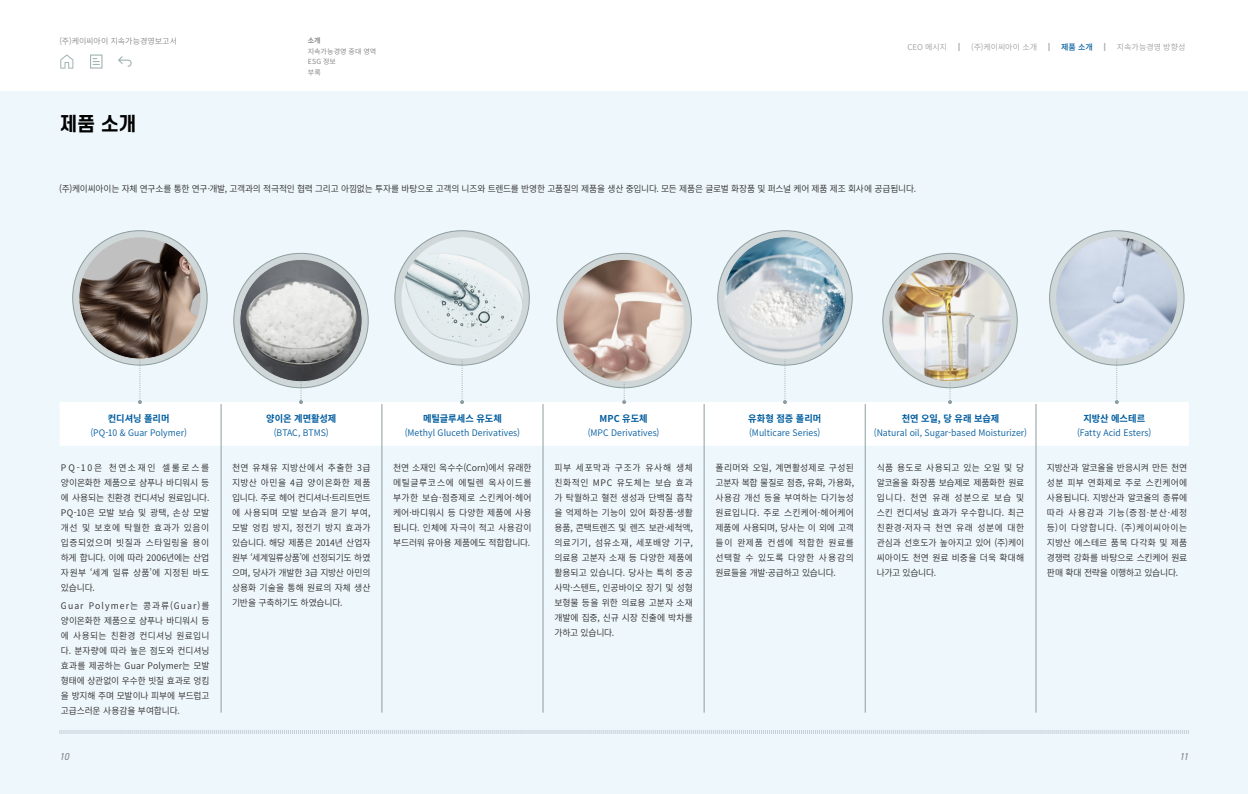
<style>
.page{position:relative;width:1248px;height:794px;background:#fff}
.page>*{position:absolute;margin:0;border:0;box-sizing:border-box;transform-origin:0 0}
.t1{font:700 19px "S Core Dream 6";color:#000}
.t2{font:italic 10px "DIN2014";color:#898989}
.t3{font:700 9.5px "Noto Sans CJ Kkr";letter-spacing:-.005em;color:#005c9e}
.t4{font:600 9px/15px "Noto Sans CJ Kkr";letter-spacing:-.005em;color:#2d2a29;text-align:justify}
.t5{font:600 9px "Noto Sans CJ Kkr";letter-spacing:.01em;color:#005c9e}
.t6{font:600 9px "Noto Sans CJ Kkr";letter-spacing:-.025em;color:#2d2a29}
.t7{font:600 8px "Noto Sans CJ Kkr";letter-spacing:-.005em;color:#9fa0a0}
.t8{font:600 8px "Noto Sans CJ Kkr";letter-spacing:-.01em;color:#898989}
.t9{font:7px/10.5px "Noto Sans CJ Kkr";letter-spacing:.015em;color:#898989}
.t10{font:700 7px "Noto Sans CJ Kkr";color:#898989}
.s1{font-weight:500;color:#005c9e}
</style>
<div class="page">
<svg style="left:118px;top:56px;width:14px;height:11px"></svg>
<svg style="left:60px;top:54px;width:13px;height:15px"></svg>
<svg style="left:90px;top:54px;width:12px;height:15px"></svg>
<div style="left:0;top:91px;width:1247px;height:703px;background:#eef7fc"></div>
<div style="left:60px;top:402px;width:1128px;height:44px;background:#fff"></div>
<hr style="left:221px;top:404px;width:1px;height:308px;background:#8d9ea0">
<hr style="left:382px;top:404px;width:1px;height:308px;background:#8d9ea0">
<hr style="left:543px;top:404px;width:1px;height:308px;background:#8d9ea0">
<hr style="left:704px;top:404px;width:1px;height:308px;background:#8d9ea0">
<hr style="left:865px;top:404px;width:1px;height:308px;background:#8d9ea0">
<hr style="left:1035px;top:404px;width:1px;height:308px;background:#8d9ea0">
<svg style="left:59px;top:730px;width:1128px;height:4px"></svg>
<div style="left:73px;top:231px;width:134px;height:134px;background:#d0d7d8;border-radius:50%"></div>
<div style="left:234px;top:253px;width:134px;height:135px;background:#d0d7d8;border-radius:50%"></div>
<div style="left:395px;top:231px;width:134px;height:134px;background:#d0d7d8;border-radius:50%"></div>
<svg style="left:557px;top:253px;width:134px;height:135px"></svg>
<div style="left:717px;top:231px;width:135px;height:134px;background:#d0d7d8;border-radius:50%"></div>
<svg style="left:882px;top:253px;width:135px;height:135px"></svg>
<div style="left:1049px;top:231px;width:134px;height:134px;background:#d0d7d8;border-radius:50%"></div>
<svg style="left:138px;top:359px;width:4px;height:45px"></svg>
<svg style="left:460px;top:359px;width:4px;height:45px"></svg>
<svg style="left:782px;top:361px;width:4px;height:43px"></svg>
<svg style="left:1114px;top:359px;width:4px;height:45px"></svg>
<svg style="left:947px;top:382px;width:4px;height:22px"></svg>
<svg style="left:299px;top:382px;width:4px;height:22px"></svg>
<svg style="left:622px;top:382px;width:4px;height:22px"></svg>
<img style="left:79px;top:237px;width:122px;height:122px;border-radius:61px">
<img style="left:401px;top:237px;width:122px;height:122px;border-radius:61px">
<img style="left:723px;top:237px;width:123px;height:122px;border-radius:61px">
<img style="left:1055px;top:237px;width:122px;height:122px;border-radius:61px">
<img style="left:888px;top:259px;width:123px;height:122px">
<img style="left:563px;top:259px;width:122px;height:122px">
<img style="left:240px;top:259px;width:122px;height:123px;border-radius:61px">
<p class="t8" style="left:60px;top:36px;width:119px">(주)케이씨아이 지속가능경영보고서</p>
<h1 class="t1" style="left:60px;top:110px;width:79px">제품 소개</h1>
<p class="t10" style="left:308px;top:37px;width:15px">소개</p>
<p class="t9" style="left:308px;top:46px;width:70px">지속가능경영 중대 영역<br>ESG 정보<br>부록</p>
<p class="t7" style="left:907px;top:42px;width:280px">CEO 메시지 ┃ (주)케이씨아이 소개 ┃　<span class="s1">제품 소개</span> ┃ 지속가능경영 방향성</p>
<p class="t6" style="left:59px;top:184px;width:858px">(주)케이씨아이는 자체 연구소를 통한 연구·개발, 고객과의 적극적인 협력 그리고 아낌없는 투자를 바탕으로 고객의 니즈와 트렌드를 반영한 고품질의 제품을 생산 중입니다. 모든 제품은 글로벌 화장품 및 퍼스널 케어 제품 제조 회사에 공급됩니다.</p>
<p class="t3" style="left:108px;top:413px;width:63px">컨디셔닝 폴리머</p>
<p class="t5" style="left:90px;top:428px;width:98px">(PQ-10 &amp; Guar Polymer)</p>
<p class="t3" style="left:266px;top:413px;width:72px">양이온 계면활성제</p>
<p class="t5" style="left:274px;top:428px;width:56px">(BTAC, BTMS)</p>
<p class="t3" style="left:423px;top:413px;width:80px">메틸글루세스 유도체</p>
<p class="t5" style="left:405px;top:428px;width:117px">(Methyl Gluceth Derivatives)</p>
<p class="t3" style="left:599px;top:413px;width:50px">MPC 유도체</p>
<p class="t5" style="left:587px;top:428px;width:73px">(MPC Derivatives)</p>
<p class="t3" style="left:748px;top:413px;width:75px">유화형 점증 폴리머</p>
<p class="t5" style="left:749px;top:428px;width:73px">(Multicare Series)</p>
<p class="t3" style="left:901px;top:413px;width:99px">천연 오일, 당 유래 보습제</p>
<p class="t5" style="left:873px;top:428px;width:155px">(Natural oil, Sugar-based Moisturizer)</p>
<p class="t3" style="left:1083px;top:413px;width:63px">지방산 에스테르</p>
<p class="t5" style="left:1077px;top:428px;width:76px">(Fatty Acid Esters)</p>
<p class="t4" style="left:61px;top:460px;width:150px">PQ-10은 천연소재인 셀룰로스를 양이온화한 제품으로 샴푸나 바디워시 등 에 사용되는 친환경 컨디셔닝 원료입니다.<br>PQ-10은 모발 보습 및 광택, 손상 모발 개선 및 보호에 탁월한 효과가 있음이 입증되었으며 빗질과 스타일링을 용이 하게 합니다. 이에 따라 2006년에는 산업 자원부 ‘세계 일류 상품’에 지정된 바도 있습니다.</p>
<p class="t4" style="left:61px;top:598px;width:150px">Guar Polymer는 콩과류(Guar)를 양이온화한 제품으로 샴푸나 바디워시 등 에 사용되는 친환경 컨디셔닝 원료입니 다. 분자량에 따라 높은 점도와 컨디셔닝 효과를 제공하는 Guar Polymer는 모발 형태에 상관없이 우수한 빗질 효과로 엉킴 을 방지해 주며 모발이나 피부에 부드럽고 고급스러운 사용감을 부여합니다.</p>
<p class="t4" style="left:232px;top:460px;width:140px">천연 유채유 지방산에서 추출한 3급 지방산 아민을 4급 양이온화한 제품 입니다. 주로 헤어 컨디셔너·트리트먼트 에 사용되며 모발 보습과 윤기 부여, 모발 엉킴 방지, 정전기 방지 효과가 있습니다. 해당 제품은 2014년 산업자 원부 ‘세계일류상품’에 선정되기도 하였 으며, 당사가 개발한 3급 지방산 아민의 상용화 기술을 통해 원료의 자체 생산 기반을 구축하기도 하였습니다.</p>
<p class="t4" style="left:393px;top:460px;width:140px">천연 소재인 옥수수(Corn)에서 유래한 메틸글루코스에 에틸렌 옥사이드를 부가한 보습·점증제로 스킨케어·헤어 케어·바디워시 등 다양한 제품에 사용 됩니다. 인체에 자극이 적고 사용감이 부드러워 유아용 제품에도 적합합니다.</p>
<p class="t4" style="left:554px;top:460px;width:140px">피부 세포막과 구조가 유사해 생체 친화적인 MPC 유도체는 보습 효과 가 탁월하고 혈전 생성과 단백질 흡착 을 억제하는 기능이 있어 화장품·생활 용품, 콘택트렌즈 및 렌즈 보관·세척액, 의료기기, 섬유소재, 세포배양 기구, 의료용 고분자 소재 등 다양한 제품에 활용되고 있습니다. 당사는 특히 중공 사막·스텐트, 인공바이오 장기 및 성형 보형물 등을 위한 의료용 고분자 소재 개발에 집중, 신규 시장 진출에 박차를 가하고 있습니다.</p>
<p class="t4" style="left:715px;top:460px;width:140px">폴리머와 오일, 계면활성제로 구성된 고분자 복합 물질로 점증, 유화, 가용화, 사용감 개선 등을 부여하는 다기능성 원료입니다. 주로 스킨케어·헤어케어 제품에 사용되며, 당사는 이 외에 고객 들이 완제품 컨셉에 적합한 원료를 선택할 수 있도록 다양한 사용감의 원료들을 개발·공급하고 있습니다.</p>
<p class="t4" style="left:876px;top:460px;width:149px">식품 용도로 사용되고 있는 오일 및 당 알코올을 화장품 보습제로 제품화한 원료 입니다. 천연 유래 성분으로 보습 및 스킨 컨디셔닝 효과가 우수합니다. 최근 친환경·저자극 천연 유래 성분에 대한 관심과 선호도가 높아지고 있어 (주)케이 씨아이도 천연 원료 비중을 더욱 확대해 나가고 있습니다.</p>
<p class="t4" style="left:1046px;top:460px;width:142px">지방산과 알코올을 반응시켜 만든 천연 성분 피부 연화제로 주로 스킨케어에 사용됩니다. 지방산과 알코올의 종류에 따라 사용감과 기능(증점·분산·세정 등)이 다양합니다. (주)케이씨아이는 지방산 에스테르 품목 다각화 및 제품 경쟁력 강화를 바탕으로 스킨케어 원료 판매 확대 전략을 이행하고 있습니다.</p>
<p class="t2" style="left:60px;top:750px;width:11px">10</p>
<p class="t2" style="left:1179px;top:750px;width:10px">11</p>
</div>
